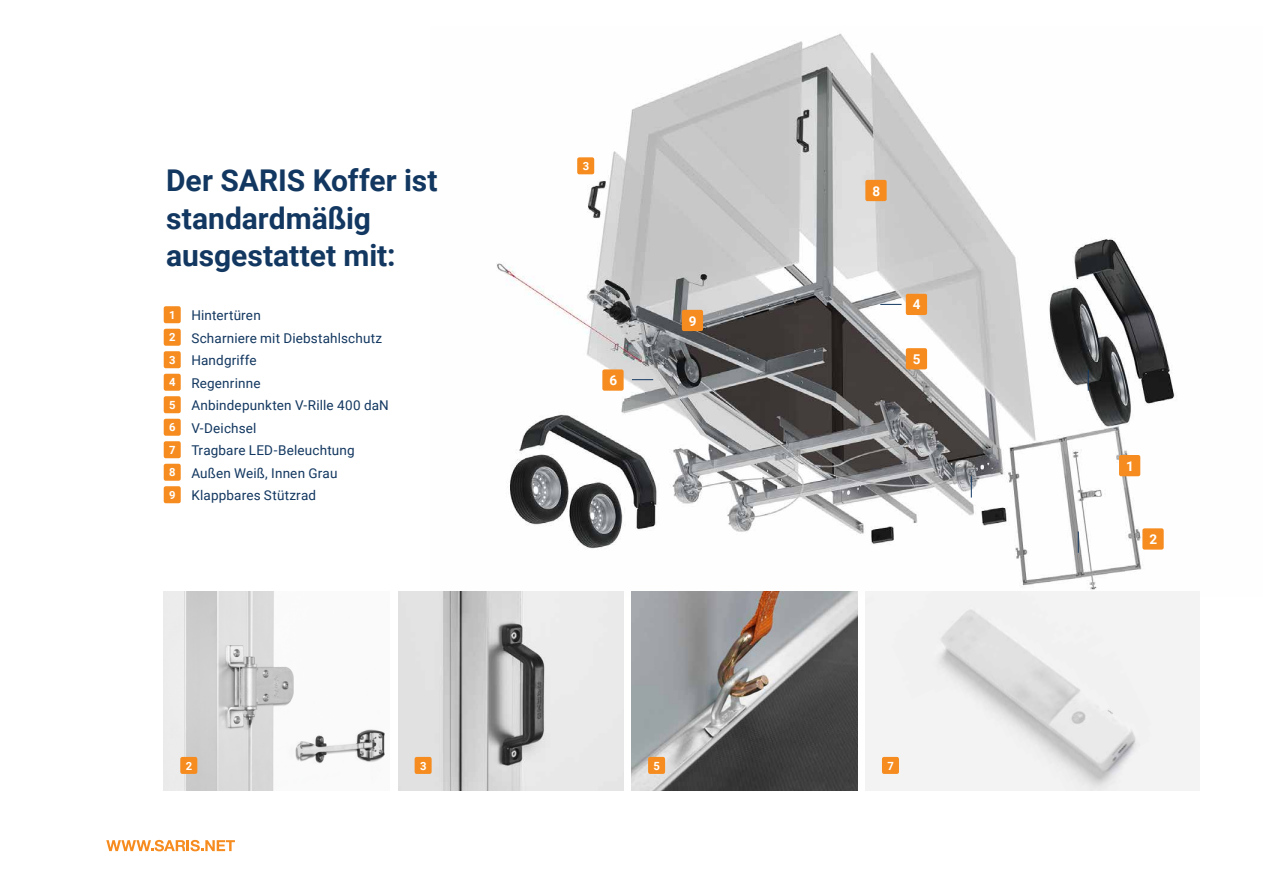
<style>
.page{position:relative;width:1263px;height:893px;background:#fff}
.page>*{position:absolute;margin:0;border:0;box-sizing:border-box;transform-origin:0 0}
.t1{font:700 30px/37.5px "Roboto";color:#123760}
.t2{font:13.5px/22.5px "Roboto";letter-spacing:.01em;color:#123760}
.t3{font:700 13.5px "Roboto";color:#fff}
.t4{font:700 11.25px "Roboto";color:#fff}
.s1{font-weight:700;font-size:11.25px;color:#fff}
</style>
<div class="page">
<img style="left:496px;top:33px;width:704px;height:563px">
<img style="left:398px;top:591px;width:226px;height:200px">
<img style="left:632px;top:591px;width:225px;height:200px">
<img style="left:866px;top:591px;width:333px;height:200px">
<img style="left:164px;top:591px;width:221px;height:200px">
<div style="left:648px;top:757px;width:17px;height:17px;background:#f68c1f;border-radius:2px"></div>
<div style="left:882px;top:757px;width:17px;height:17px;background:#f68c1f;border-radius:2px"></div>
<div style="left:415px;top:757px;width:17px;height:17px;background:#f68c1f;border-radius:2px"></div>
<div style="left:577px;top:157px;width:17px;height:17px;background:#f68c1f;border-radius:2px"></div>
<div style="left:180px;top:757px;width:17px;height:17px;background:#f68c1f;border-radius:2px"></div>
<div style="left:164px;top:306px;width:17px;height:17px;background:#f68c1f;border-radius:2px"></div>
<div style="left:164px;top:329px;width:17px;height:17px;background:#f68c1f;border-radius:2px"></div>
<div style="left:164px;top:351px;width:17px;height:17px;background:#f68c1f;border-radius:2px"></div>
<div style="left:164px;top:374px;width:17px;height:17px;background:#f68c1f;border-radius:2px"></div>
<div style="left:164px;top:396px;width:17px;height:17px;background:#f68c1f;border-radius:2px"></div>
<div style="left:164px;top:419px;width:17px;height:17px;background:#f68c1f;border-radius:2px"></div>
<div style="left:164px;top:441px;width:17px;height:17px;background:#f68c1f;border-radius:2px"></div>
<div style="left:164px;top:464px;width:17px;height:17px;background:#f68c1f;border-radius:2px"></div>
<div style="left:164px;top:486px;width:17px;height:17px;background:#f68c1f;border-radius:2px"></div>
<div style="left:906px;top:294px;width:21px;height:21px;background:#f68c1f;border-radius:2px"></div>
<div style="left:1119px;top:455px;width:21px;height:21px;background:#f68c1f;border-radius:2px"></div>
<div style="left:1142px;top:528px;width:22px;height:22px;background:#f68c1f;border-radius:2px"></div>
<div style="left:865px;top:180px;width:22px;height:21px;background:#f68c1f;border-radius:2px"></div>
<div style="left:906px;top:348px;width:21px;height:21px;background:#f68c1f;border-radius:2px"></div>
<div style="left:682px;top:310px;width:21px;height:21px;background:#f68c1f;border-radius:2px"></div>
<div style="left:602px;top:369px;width:22px;height:22px;background:#f68c1f;border-radius:2px"></div>
<svg style="left:880px;top:304px;width:21px;height:1px"></svg>
<svg style="left:632px;top:379px;width:21px;height:1px"></svg>
<svg style="left:1088px;top:369px;width:1px;height:22px"></svg>
<svg style="left:1078px;top:531px;width:1px;height:22px"></svg>
<svg style="left:971px;top:476px;width:1px;height:21px"></svg>
<svg style="left:1116px;top:112px;width:21px;height:1px"></svg>
<svg style="left:106px;top:840px;width:129px;height:11px"></svg>
<h1 class="t1" style="left:166px;top:161px;width:273px">Der SARIS Koffer ist standardmäßig ausgestattet mit:</h1>
<p class="t2" style="left:169px;top:304px;width:221px"><span class="s1">1</span> Hintertüren<br><span class="s1">2</span> Scharniere mit Diebstahlschutz<br><span class="s1">3</span> Handgriffe<br><span class="s1">4</span> Regenrinne<br><span class="s1">5</span> Anbindepunkten V-Rille 400 daN<br><span class="s1">6</span> V-Deichsel<br><span class="s1">7</span> Tragbare LED-Beleuchtung<br><span class="s1">8</span> Außen Weiß, Innen Grau<br><span class="s1">9</span> Klappbares Stützrad</p>
<p class="t4" style="left:583px;top:158px;width:8px">3</p>
<p class="t3" style="left:609px;top:371px;width:9px">6</p>
<p class="t3" style="left:689px;top:311px;width:9px">9</p>
<p class="t3" style="left:872px;top:181px;width:9px">8</p>
<p class="t3" style="left:913px;top:295px;width:9px">4</p>
<p class="t3" style="left:913px;top:350px;width:9px">5</p>
<p class="t4" style="left:186px;top:758px;width:8px">2</p>
<p class="t4" style="left:420px;top:758px;width:8px">3</p>
<p class="t4" style="left:654px;top:758px;width:8px">5</p>
<p class="t4" style="left:887px;top:758px;width:8px">7</p>
<p class="t3" style="left:1126px;top:456px;width:9px">1</p>
<p class="t3" style="left:1149px;top:530px;width:9px">2</p>
</div>
